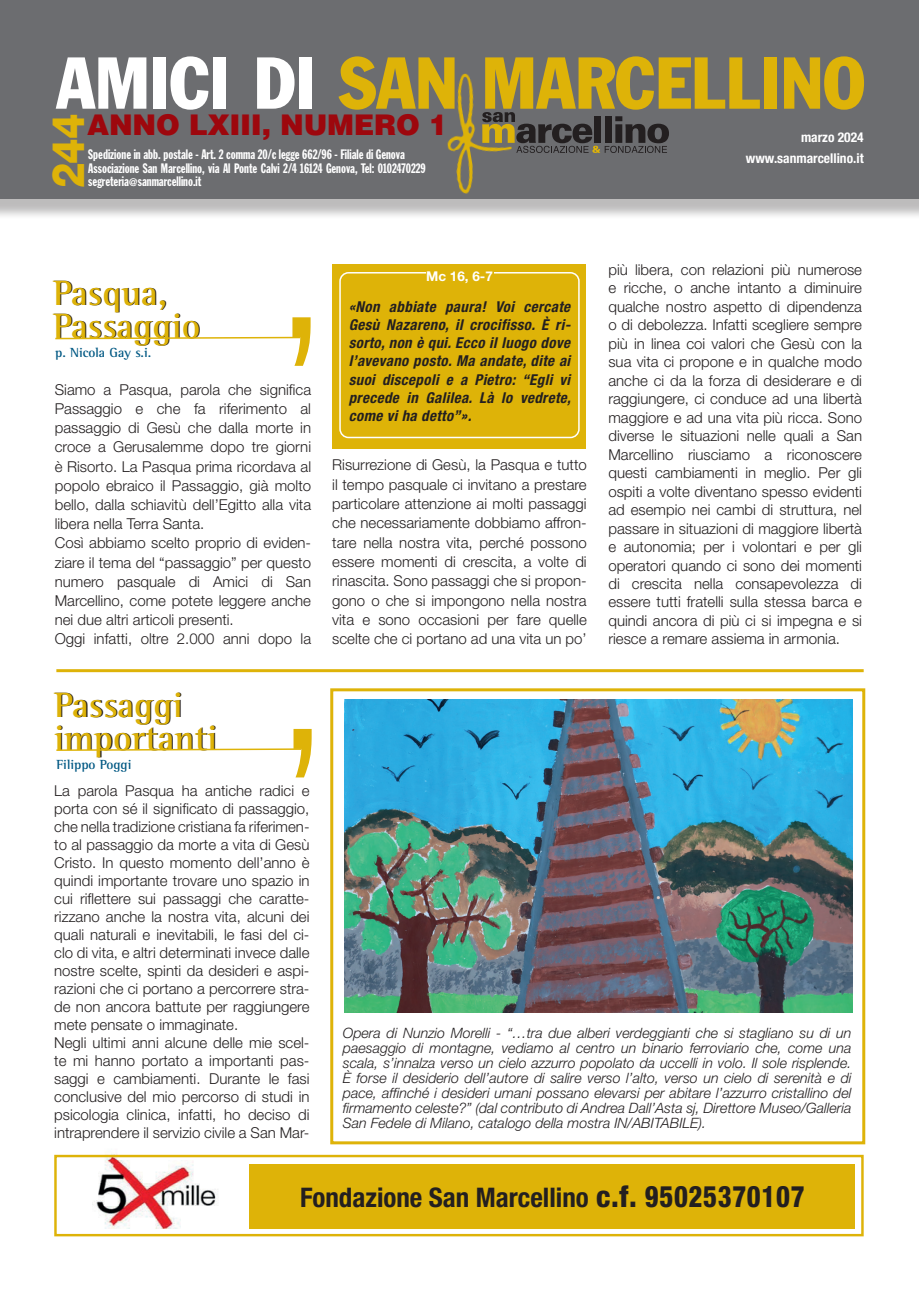
<style>
.page{position:relative;width:919px;height:1289px;background:#fff}
.page>*{position:absolute;margin:0;border:0;box-sizing:border-box;transform-origin:0 0}
.t1{font:condensed 72px "Franklin Gothic Std";color:#deb308}
.t2{font:800 45px "Helvetica Neue LT Std";color:#deb308;scale:.9 1}
.t3{font:700 36px/33px "Rotis Semi Serif";color:#deb308}
.t4{font:900 28.5px "Helvetica LT Std";letter-spacing:-.01em;color:#9d070d}
.t5{font:700 condensed 27px "Helvetica Neue LT Std";color:#231f20}
.t6{font:300 15px/18.5px "Helvetica Neue LT Std";color:#231f20;text-align:justify}
.t7{font:italic 700 condensed 15px/18.3px "Helvetica Neue LT Std";letter-spacing:.025em;color:#231f20;text-align:justify}
.t8{font:italic 300 14.25px/15px "Helvetica Neue LT Std";color:#231f20;text-align:justify}
.t9{font:13.5px/13.5px "Franklin Gothic Std Extra Cond";color:#fff}
.t10{font:700 condensed 13.5px/21px "Helvetica Neue LT Std";color:#fff;text-align:right}
.t11{font:700 13.5px "Rotis Semi Serif";letter-spacing:-.005em;color:#005883}
.t12{font:700 13.5px "Helvetica Neue LT Std";color:#fff}
.s1{color:#fff}
.s2{font-weight:800;font-size:29.7px}
</style>
<div class="page">
<div style="left:0;top:0;width:918px;height:220px;background:#231f20;opacity:.3"></div>
<div style="left:0;top:0;width:918px;height:199px;background:#6c6d70"></div>
<svg style="left:55px;top:317px;width:255px;height:49px"></svg>
<img style="left:93px;top:1157px;width:125px;height:80px">
<div style="left:250px;top:1163px;width:604px;height:65px;background:#deb308"></div>
<div style="left:54px;top:1154px;width:809px;height:82px;border:2px solid #deb308"></div>
<svg style="left:56px;top:729px;width:255px;height:48px"></svg>
<div style="left:330px;top:688px;width:535px;height:456px;background:#fff;border:3px solid #deb308"></div>
<img style="left:344px;top:699px;width:508px;height:313px">
<hr style="left:56px;top:669px;width:807px;height:3px;background:#deb308">
<img style="left:430px;top:73px;width:91px;height:127px">
<svg style="left:482px;top:112px;width:187px;height:41px"></svg>
<div style="left:332px;top:264px;width:254px;height:185px;background:#deb308"></div>
<div style="left:339px;top:272px;width:240px;height:166px;border:2px solid #fff;border-radius:9px"></div>
<div style="left:425px;top:267px;width:68px;height:19px;background:#deb308"></div>
<h1 class="t1" style="left:56px;top:39px;width:809px"><span class="s1">AMICI DI</span> SAN MARCELLINO</h1>
<h3 class="t4" style="left:87px;top:106px;width:362px">ANNO LXIII, NUMERO 1</h3>
<h2 class="t2" style="left:41px;top:188px;width:84px;rotate:-90deg">244</h2>
<p class="t10" style="left:746px;top:126px;width:119px">marzo 2024 www.sanmarcellino.it</p>
<p class="t9" style="left:88px;top:148px;width:339px">Spedizione in abb. postale - Art. 2 comma 20/c legge 662/96 - Filiale di Genova<br>Associazione San Marcellino, via Al Ponte Calvi 2/4 16124 Genova, Tel: 0102470229 segreteria@sanmarcellino.it</p>
<h3 class="t3" style="left:53px;top:276px;width:149px">Pasqua,<br>Passaggio</h3>
<p class="t11" style="left:55px;top:345px;width:97px">p. Nicola Gay s.i.</p>
<p class="t6" style="left:55px;top:379px;width:258px;line-height:19.2px;text-align:left">Siamo a Pasqua, parola che significa Passaggio e che fa riferimento al passaggio di Gesù che dalla morte in croce a Gerusalemme dopo tre giorni è Risorto. La Pasqua prima ricordava al popolo ebraico il Passaggio, già molto bello, dalla schiavitù dell’Egitto alla vita libera nella Terra Santa.<br>Così abbiamo scelto proprio di eviden&shy;ziare il tema del “passaggio” per questo numero pasquale di Amici di San Marcellino, come potete leggere anche nei due altri articoli presenti.<br>Oggi infatti, oltre 2.000 anni dopo la</p>
<h3 class="t3" style="left:54px;top:688px;width:164px">Passaggi importanti</h3>
<p class="t11" style="left:56px;top:756px;width:77px">Filippo Poggi</p>
<p class="t6" style="left:54px;top:781px;width:257px;line-height:18px;text-align:left">La parola Pasqua ha antiche radici e porta con sé il significato di passaggio, che nella tradizione cristiana fa riferimen&shy;to al passaggio da morte a vita di Gesù Cristo. In questo momento dell’anno è quindi importante trovare uno spazio in cui riflettere sui passaggi che caratte&shy;rizzano anche la nostra vita, alcuni dei quali naturali e inevitabili, le fasi del ci&shy;clo di vita, e altri determinati invece dalle nostre scelte, spinti da desideri e aspi&shy;razioni che ci portano a percorrere stra&shy;de non ancora battute per raggiungere mete pensate o immaginate.<br>Negli ultimi anni alcune delle mie scel&shy;te mi hanno portato a importanti pas&shy;saggi e cambiamenti. Durante le fasi conclusive del mio percorso di studi in psicologia clinica, infatti, ho deciso di intraprendere il servizio civile a San Mar-</p>
<p class="t12" style="left:426px;top:268px;width:68px">Mc 16, 6-7</p>
<p class="t7" style="left:349px;top:297px;width:223px">«Non abbiate paura! Voi cercate Gesù Nazareno, il crocifisso. È ri&shy;sorto, non è qui. Ecco il luogo dove l’avevano posto. Ma andate, dite ai suoi discepoli e a Pietro: “Egli vi precede in Galilea. Là lo vedrete, come vi ha detto”».</p>
<p class="t6" style="left:332px;top:455px;width:256px;line-height:19.4px">Risurrezione di Gesù, la Pasqua e tutto il tempo pasquale ci invitano a prestare particolare attenzione ai molti passaggi che necessariamente dobbiamo affron&shy;tare nella nostra vita, perché possono essere momenti di crescita, a volte di rinascita. Sono passaggi che si propon&shy;gono o che si impongono nella nostra vita e sono occasioni per fare quelle scelte che ci portano ad una vita un po’</p>
<p class="t6" style="left:608px;top:260px;width:255px">più libera, con relazioni più numerose e ricche, o anche intanto a diminuire qualche nostro aspetto di dipendenza o di debolezza. Infatti scegliere sempre più in linea coi valori che Gesù con la sua vita ci propone e in qualche modo anche ci da la forza di desiderare e di raggiungere, ci conduce ad una libertà maggiore e ad una vita più ricca. Sono diverse le situazioni nelle quali a San Marcellino riusciamo a riconoscere questi cambiamenti in meglio. Per gli ospiti a volte diventano spesso evidenti ad esempio nei cambi di struttura, nel passare in situazioni di maggiore libertà e autonomia; per i volontari e per gli operatori quando ci sono dei momenti di crescita nella consapevolezza di essere tutti fratelli sulla stessa barca e quindi ancora di più ci si impegna e si riesce a remare assiema in armonia.</p>
<p class="t8" style="left:343px;top:1025px;width:510px">Opera di Nunzio Morelli - “…tra due alberi verdeggianti che si stagliano su di un paesaggio di montagne, vediamo al centro un binario ferroviario che, come una scala, s’innalza verso un cielo azzurro popolato da uccelli in volo. Il sole risplende.<br>È forse il desiderio dell’autore di salire verso l’alto, verso un cielo di serenità e di pace, affinché i desideri umani possano elevarsi per abitare l’azzurro cristallino del firmamento celeste?” (dal contributo di Andrea Dall’Asta sj, Direttore Museo/Galleria San Fedele di Milano, catalogo della mostra IN/ABITABILE).</p>
<h3 class="t5" style="left:300px;top:1180px;width:506px">Fondazione San Marcellino <span class="s2">c.f. 95025370107</span></h3>
</div>
